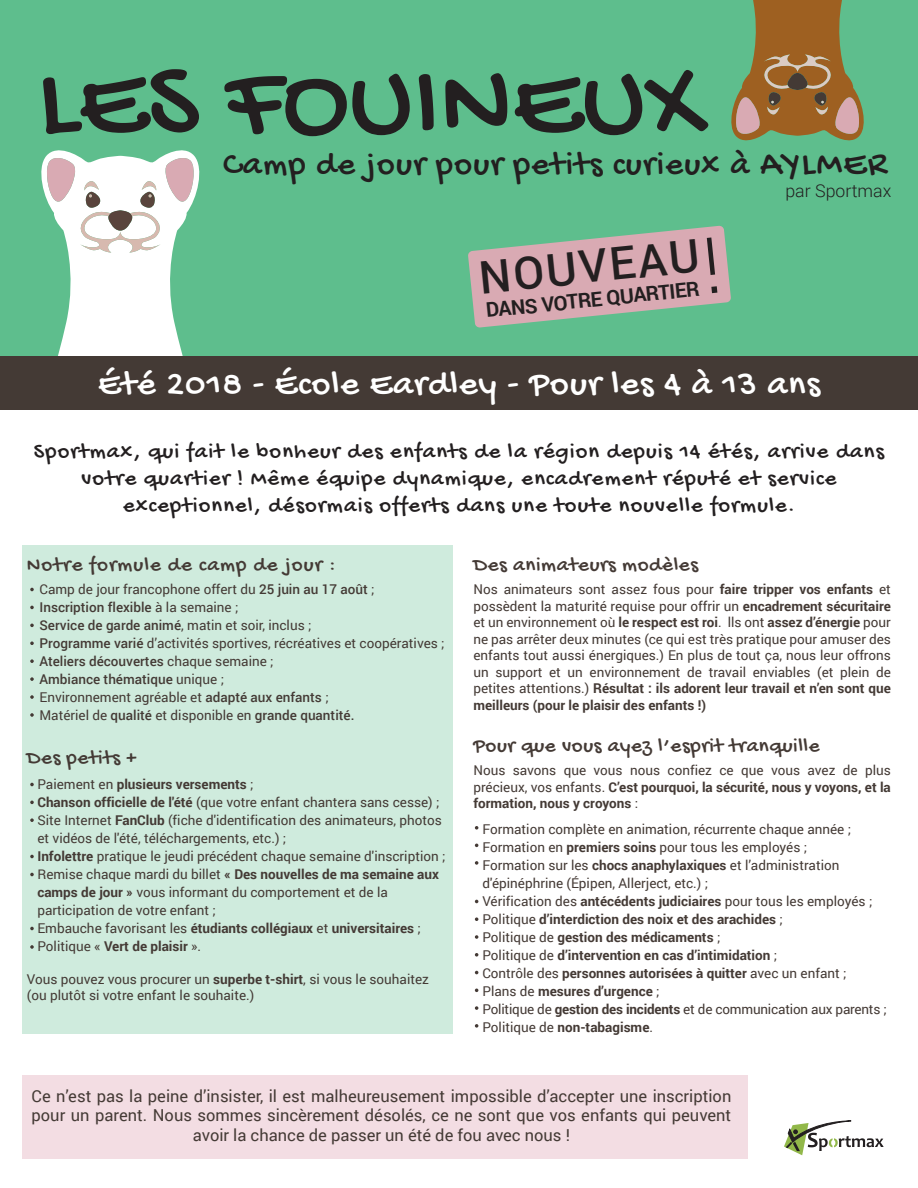
<style>
.page{position:relative;width:918px;height:1188px;background:#fff}
.page>*{position:absolute;margin:0;border:0;box-sizing:border-box;transform-origin:0 0}
.t1{font:111.15px "Gochi Hand";color:#231f20}
.t2{font:500 45px "Roboto";color:#231f20}
.t3{font:36px "Gochi Hand";letter-spacing:.03em;color:#fff}
.t4{font:34.8px "Gochi Hand";letter-spacing:.04em;color:#231f20}
.t5{font:22.5px/27px "Gochi Hand";letter-spacing:.05em;color:#231f20;text-align:center}
.t6{font:21px "Gochi Hand";letter-spacing:.03em;color:#443a35}
.t7{font:21px "Gochi Hand";letter-spacing:.05em;color:#443a35}
.t8{font:700 20.25px "Roboto";color:#231f20}
.t9{font:300 17.7px "Roboto";color:#231f20}
.t10{font:16.5px/19.8px "Roboto";color:#443a35;text-align:center}
.t11{font:13.5px/18px "Roboto";color:#443a35}
.s1{font-size:37.5px}
.s2{font-weight:500}
.s3{font-weight:700}
</style>
<div class="page">
<svg style="left:784px;top:1120px;width:100px;height:35px"></svg>
<div style="left:22px;top:545px;width:431px;height:489px;background:#cfebdd"></div>
<div style="left:22px;top:1076px;width:726px;height:83px;background:#f3dde3"></div>
<div style="left:0;top:0;width:918px;height:399px;background:#5ebe8d"></div>
<svg style="left:41px;top:150px;width:159px;height:206px"></svg>
<svg style="left:30px;top:713px;width:4px;height:4px"></svg>
<svg style="left:30px;top:695px;width:4px;height:4px"></svg>
<svg style="left:30px;top:659px;width:4px;height:4px"></svg>
<svg style="left:30px;top:588px;width:4px;height:3px"></svg>
<svg style="left:30px;top:606px;width:4px;height:3px"></svg>
<svg style="left:30px;top:624px;width:4px;height:3px"></svg>
<svg style="left:30px;top:641px;width:4px;height:4px"></svg>
<svg style="left:30px;top:677px;width:4px;height:4px"></svg>
<svg style="left:30px;top:783px;width:4px;height:3px"></svg>
<svg style="left:30px;top:801px;width:4px;height:3px"></svg>
<svg style="left:30px;top:818px;width:4px;height:4px"></svg>
<svg style="left:30px;top:855px;width:4px;height:3px"></svg>
<svg style="left:30px;top:873px;width:4px;height:3px"></svg>
<svg style="left:30px;top:927px;width:4px;height:3px"></svg>
<svg style="left:30px;top:945px;width:4px;height:4px"></svg>
<svg style="left:475px;top:826px;width:3px;height:4px"></svg>
<svg style="left:475px;top:861px;width:3px;height:4px"></svg>
<svg style="left:475px;top:917px;width:3px;height:4px"></svg>
<svg style="left:475px;top:935px;width:3px;height:4px"></svg>
<svg style="left:475px;top:953px;width:3px;height:4px"></svg>
<svg style="left:475px;top:1006px;width:3px;height:4px"></svg>
<svg style="left:475px;top:1024px;width:3px;height:4px"></svg>
<svg style="left:731px;top:0;width:133px;height:141px"></svg>
<div style="left:0;top:356px;width:918px;height:54px;background:#443a35"></div>
<svg style="left:468px;top:226px;width:263px;height:102px"></svg>
<h1 class="t1" style="left:38px;top:44px;width:669px">LES FOUINEUX</h1>
<h3 class="t4" style="left:223px;top:146px;width:665px">Camp de jour pour petits curieux à <span class="s1">AYLMER</span></h3>
<h3 class="t9" style="left:785px;top:179px;width:107px">par Sportmax</h3>
<h2 class="t2" style="left:476px;top:247px;width:223px;rotate:-6deg">NOUVEAU</h2>
<h3 class="t8" style="left:484px;top:296px;width:216px;rotate:-6deg">DANS VOTRE QUARTIER</h3>
<h3 class="t3" style="left:98px;top:365px;width:723px">Été 2018 - École Eardley - Pour les 4 à 13 ans</h3>
<h3 class="t5" style="left:34px;top:440px;width:852px">Sportmax, qui fait le bonheur des enfants de la région depuis 14 étés, arrive dans votre quartier ! Même équipe dynamique, encadrement réputé et service exceptionnel, désormais offerts dans une toute nouvelle formule.</h3>
<h3 class="t7" style="left:27px;top:554px;width:310px">Notre formule de camp de jour :</h3>
<p class="t11" style="left:39px;top:580px;width:407px">Camp de jour francophone offert du <span class="s2">25 juin au 17 août</span> ;<br><span class="s2">Inscription flexible</span> à la semaine ;<br><span class="s2">Service de garde animé</span>, matin et soir, inclus ;<br><span class="s2">Programme varié</span> d’activités sportives, récréatives et coopératives ; <span class="s2">Ateliers découvertes</span> chaque semaine ;<br><span class="s2">Ambiance thématique</span> unique ;<br>Environnement agréable et <span class="s2">adapté aux enfants</span> ;<br>Matériel de <span class="s2">qualité</span> et disponible en <span class="s2">grande quantité.</span></p>
<h3 class="t6" style="left:27px;top:747px;width:111px">Des petits +</h3>
<p class="t11" style="left:37px;top:774px;width:410px">Paiement en <span class="s3">plusieurs versements</span> ;<br><span class="s3">Chanson officielle de l'été</span> (que votre enfant chantera sans cesse) ; Site Internet <span class="s3">FanClub</span> (fiche d'identification des animateurs, photos et vidéos de l'été, téléchargements, etc.) ;<br><span class="s3">Infolettre</span> pratique le jeudi précédent chaque semaine d'inscription ; Remise chaque mardi du billet <span class="s3">« Des nouvelles de ma semaine aux camps de jour »</span> vous informant du comportement et de la participation de votre enfant ;<br>Embauche favorisant les <span class="s3">étudiants collégiaux</span> et <span class="s3">universitaires</span> ; Politique « <span class="s3">Vert de plaisir</span> ».</p>
<p class="t11" style="left:27px;top:971px;width:404px;line-height:16.2px">Vous pouvez vous procurer un <span class="s3">superbe t-shirt</span>, si vous le souhaitez (ou plutôt si votre enfant le souhaite.)</p>
<h3 class="t6" style="left:473px;top:554px;width:226px">Des animateurs modèles</h3>
<p class="t11" style="left:473px;top:581px;width:419px;line-height:16.5px;text-align:justify">Nos animateurs sont assez fous pour <span class="s3">faire tripper vos enfants</span> et possèdent la maturité requise pour offrir un <span class="s3">encadrement sécuritaire </span>et un environnement où <span class="s3">le respect est roi</span>. lls ont <span class="s3">assez d’énergie</span> pour ne pas arrêter deux minutes (ce qui est très pratique pour amuser des enfants tout aussi énergiques.) En plus de tout ça, nous leur offrons un support et un environnement de travail enviables (et plein de petites attentions.) <span class="s3">Résultat : ils adorent leur travail et n’en sont que meilleurs (pour le plaisir des enfants !)</span></p>
<h3 class="t6" style="left:473px;top:735px;width:348px">Pour que vous ayez l’esprit tranquille</h3>
<p class="t11" style="left:473px;top:762px;width:419px;line-height:16.5px;text-align:justify">Nous savons que vous nous confiez ce que vous avez de plus précieux, vos enfants. <span class="s3">C’est pourquoi, la sécurité, nous y voyons, et la formation, nous y croyons</span> :</p>
<p class="t11" style="left:482px;top:819px;width:406px">Formation complète en animation, récurrente chaque année ; Formation en <span class="s3">premiers soins</span> pour tous les employés ;<br>Formation sur les <span class="s3">chocs anaphylaxiques</span> et l’administration d'épinéphrine (Épipen, Allerject, etc.) ;<br>Vérification des <span class="s3">antécédents judiciaires</span> pour tous les employés ; Politique <span class="s3">d’interdiction des noix et des arachides</span> ;<br>Politique de <span class="s3">gestion des médicaments</span> ;<br>Politique de <span class="s3">d’intervention en cas d’intimidation</span> ;<br>Contrôle des <span class="s3">personnes autorisées à quitter</span> avec un enfant ;<br>Plans de <span class="s3">mesures d’urgence</span> ;<br>Politique de <span class="s3">gestion des incidents</span> et de communication aux parents ; Politique de <span class="s3">non-tabagisme</span>.</p>
<p class="t10" style="left:32px;top:1085px;width:701px">Ce n’est pas la peine d’insister, il est malheureusement impossible d’accepter une inscription pour un parent. Nous sommes sincèrement désolés, ce ne sont que vos enfants qui peuvent avoir la chance de passer un été de fou avec nous !</p>
</div>
